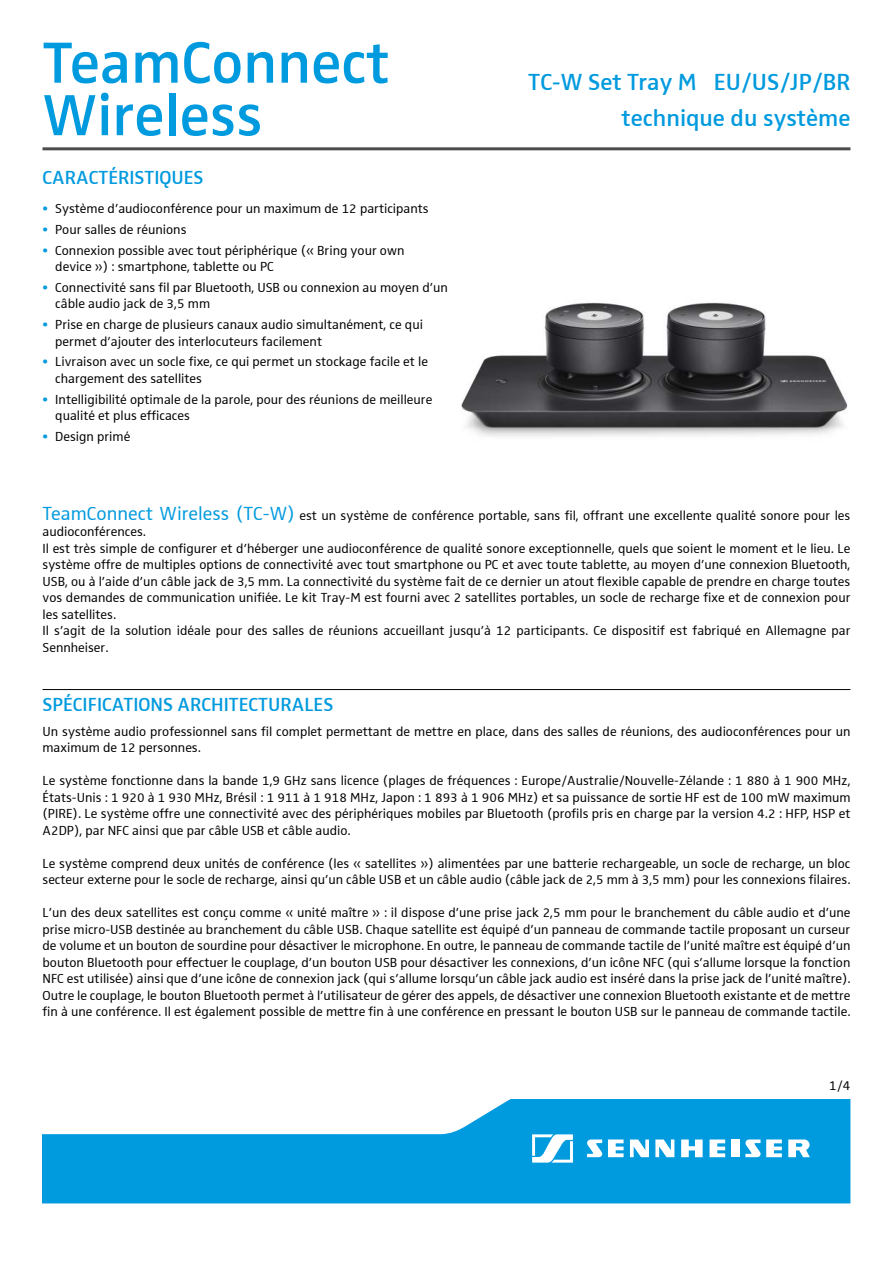
<style>
.page{position:relative;width:893px;height:1263px;background:#fff}
.page>*{position:absolute;margin:0;border:0;box-sizing:border-box;transform-origin:0 0}
.t1{font:600 60px/52.5px "Sennheiser";color:#009ade}
.t2{font:600 24px/36px "Sennheiser";color:#009ade;text-align:right}
.t3{font:600 19.5px "Sennheiser";color:#009ade}
.t4{font:13.5px/16.5px "Sennheiser";color:#000}
.s1{color:#009ade}
.s2{font-size:19.5px;color:#009ade}
</style>
<div class="page">
<svg style="left:43px;top:1099px;width:807px;height:104px;fill:#009ade"></svg>
<svg style="left:532px;top:1134px;width:41px;height:28px"></svg>
<svg style="left:788px;top:1139px;width:22px;height:18px"></svg>
<svg style="left:608px;top:1139px;width:16px;height:18px"></svg>
<svg style="left:630px;top:1139px;width:19px;height:18px"></svg>
<svg style="left:681px;top:1139px;width:22px;height:18px"></svg>
<svg style="left:655px;top:1139px;width:19px;height:18px"></svg>
<div style="left:731px;top:1139px;width:8px;height:18px;background:#fff"></div>
<svg style="left:709px;top:1139px;width:16px;height:18px"></svg>
<svg style="left:587px;top:1139px;width:15px;height:18px"></svg>
<svg style="left:745px;top:1139px;width:37px;height:18px"></svg>
<hr style="left:43px;top:147px;width:807px;height:3px;background:#4c4c4b">
<hr style="left:43px;top:689px;width:807px;height:1px;background:#000">
<img style="left:461px;top:302px;width:387px;height:134px">
<h1 class="t1" style="left:43px;top:36px;width:349px">TeamConnect<br>Wireless</h1>
<h3 class="t3" style="left:43px;top:166px;width:163px">CARACTÉRISTIQUES</h3>
<p class="t4" style="left:43px;top:200px;width:388px"><span class="s1">•</span> Système d’audioconférence pour un maximum de 12 participants</p>
<p class="t4" style="left:43px;top:221px;width:145px"><span class="s1">•</span> Pour salles de réunions</p>
<p class="t4" style="left:55px;top:242px;width:351px;text-indent:-13px"><span class="s1">•</span> Connexion possible avec tout périphérique (« Bring your own device ») : smartphone, tablette ou PC</p>
<p class="t4" style="left:55px;top:279px;width:394px;text-indent:-13px"><span class="s1">•</span> Connectivité sans fil par Bluetooth, USB ou connexion au moyen d’un câble audio jack de 3,5 mm</p>
<p class="t4" style="left:55px;top:316px;width:369px;text-indent:-13px"><span class="s1">•</span> Prise en charge de plusieurs canaux audio simultanément, ce qui permet d’ajouter des interlocuteurs facilement</p>
<p class="t4" style="left:55px;top:353px;width:374px;text-indent:-13px"><span class="s1">•</span> Livraison avec un socle fixe, ce qui permet un stockage facile et le chargement des satellites</p>
<p class="t4" style="left:55px;top:391px;width:379px;text-indent:-13px"><span class="s1">•</span> Intelligibilité optimale de la parole, pour des réunions de meilleure qualité et plus efficaces</p>
<p class="t4" style="left:43px;top:428px;width:89px"><span class="s1">•</span> Design primé</p>
<h2 class="t2" style="left:528px;top:64px;width:324px">TC-W Set Tray M EU/US/JP/BR technique du système</h2>
<p class="t4" style="left:43px;top:507px;width:809px"><span class="s2">TeamConnect Wireless (TC-W)</span> est un système de conférence portable, sans fil, offrant une excellente qualité sonore pour les audioconférences.<br>Il est très simple de configurer et d’héberger une audioconférence de qualité sonore exceptionnelle, quels que soient le moment et le lieu. Le système offre de multiples options de connectivité avec tout smartphone ou PC et avec toute tablette, au moyen d’une connexion Bluetooth, USB, ou à l’aide d’un câble jack de 3,5 mm. La connectivité du système fait de ce dernier un atout flexible capable de prendre en charge toutes vos demandes de communication unifiée. Le kit Tray-M est fourni avec 2 satellites portables, un socle de recharge fixe et de connexion pour les satellites.<br>Il s’agit de la solution idéale pour des salles de réunions accueillant jusqu’à 12 participants. Ce dispositif est fabriqué en Allemagne par Sennheiser.</p>
<h3 class="t3" style="left:43px;top:693px;width:292px">SPÉCIFICATIONS ARCHITECTURALES</h3>
<p class="t4" style="left:43px;top:723px;width:809px">Un système audio professionnel sans fil complet permettant de mettre en place, dans des salles de réunions, des audioconférences pour un maximum de 12 personnes.</p>
<p class="t4" style="left:43px;top:772px;width:810px;text-align:justify">Le système fonctionne dans la bande 1,9 GHz sans licence (plages de fréquences : Europe/Australie/Nouvelle-Zélande : 1 880 à 1 900 MHz, États-Unis : 1 920 à 1 930 MHz, Brésil : 1 911 à 1 918 MHz, Japon : 1 893 à 1 906 MHz) et sa puissance de sortie HF est de 100 mW maximum (PIRE). Le système offre une connectivité avec des périphériques mobiles par Bluetooth (profils pris en charge par la version 4.2 : HFP, HSP et A2DP), par NFC ainsi que par câble USB et câble audio.</p>
<p class="t4" style="left:43px;top:855px;width:810px">Le système comprend deux unités de conférence (les « satellites ») alimentées par une batterie rechargeable, un socle de recharge, un bloc secteur externe pour le socle de recharge, ainsi qu’un câble USB et un câble audio (câble jack de 2,5 mm à 3,5 mm) pour les connexions filaires.</p>
<p class="t4" style="left:43px;top:904px;width:809px;text-align:justify">L’un des deux satellites est conçu comme « unité maître » : il dispose d’une prise jack 2,5 mm pour le branchement du câble audio et d’une prise micro-USB destinée au branchement du câble USB. Chaque satellite est équipé d’un panneau de commande tactile proposant un curseur de volume et un bouton de sourdine pour désactiver le microphone. En outre, le panneau de commande tactile de l’unité maître est équipé d’un bouton Bluetooth pour effectuer le couplage, d’un bouton USB pour désactiver les connexions, d’un icône NFC (qui s’allume lorsque la fonction NFC est utilisée) ainsi que d’une icône de connexion jack (qui s’allume lorsqu’un câble jack audio est inséré dans la prise jack de l’unité maître).<br>Outre le couplage, le bouton Bluetooth permet à l’utilisateur de gérer des appels, de désactiver une connexion Bluetooth existante et de mettre fin à une conférence. Il est également possible de mettre fin à une conférence en pressant le bouton USB sur le panneau de commande tactile.</p>
<p class="t4" style="left:829px;top:1077px;width:23px">1/4</p>
</div>
